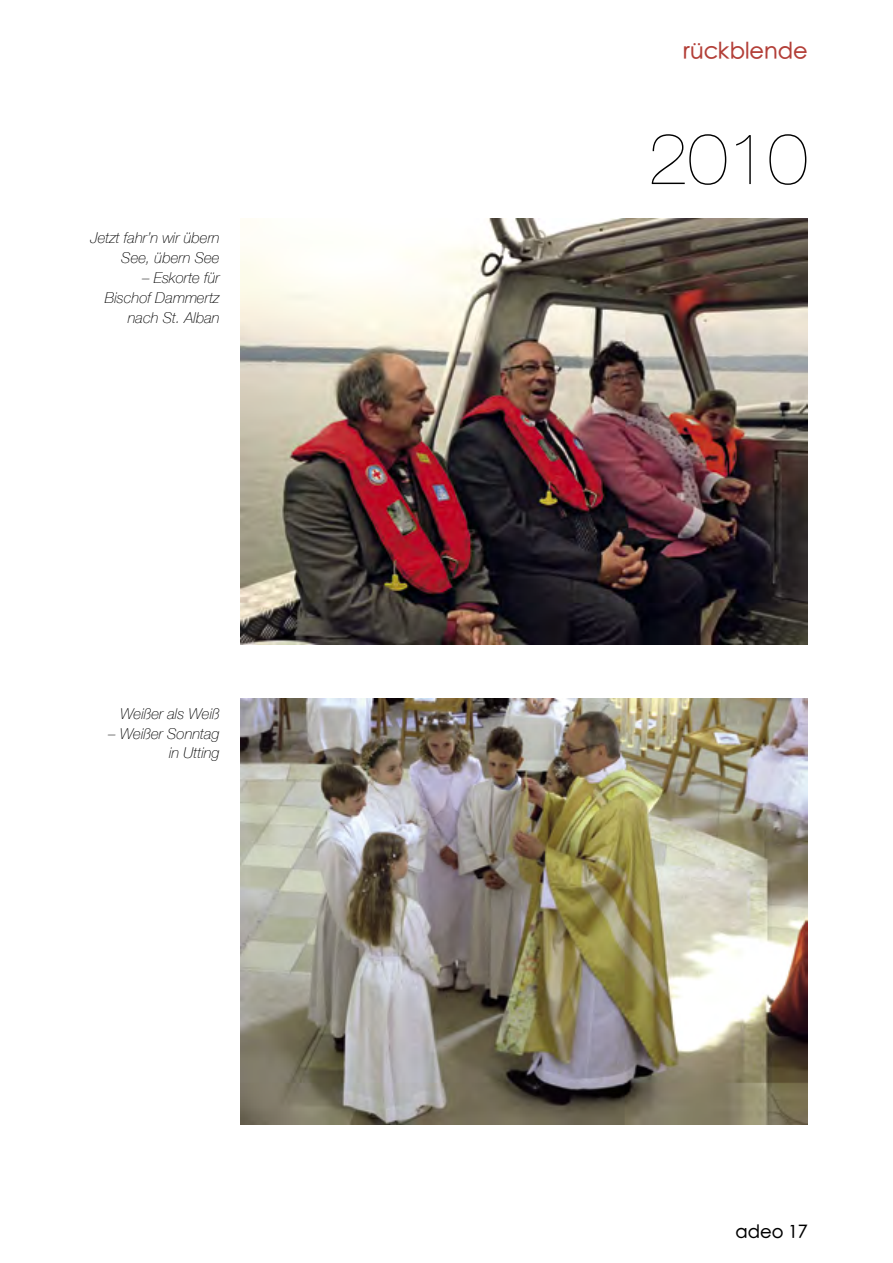
<style>
.page{position:relative;width:893px;height:1263px;background:#fff}
.page>*{position:absolute;margin:0;border:0;box-sizing:border-box;transform-origin:0 0}
.t1{font:200 72px "Helvetica Neue";color:#000}
.t2{font:500 22.5px "ST Heiti SC";color:#b33f38}
.t3{font:500 18px "ST Heiti SC";color:#000}
.t4{font:italic 100 15px/19.8px "Helvetica Neue";color:#000;text-align:right}
</style>
<div class="page">
<img style="left:241px;top:699px;width:567px;height:425px">
<img style="left:241px;top:219px;width:567px;height:425px">
<p class="t4" style="left:91px;top:227px;width:131px">Jetzt fahr’n wir übern<br>See, übern See</p>
<p class="t4" style="left:105px;top:267px;width:116px">– Eskorte für<br>Bischof Dammertz nach St. Alban</p>
<p class="t4" style="left:120px;top:703px;width:101px">Weißer als Weiß</p>
<p class="t4" style="left:108px;top:722px;width:113px">– Weißer Sonntag in Utting</p>
<h2 class="t2" style="left:683px;top:39px;width:126px">rückblende</h2>
<h1 class="t1" style="left:648px;top:103px;width:162px">2010</h1>
<p class="t3" style="left:735px;top:1223px;width:74px">adeo 17</p>
</div>
